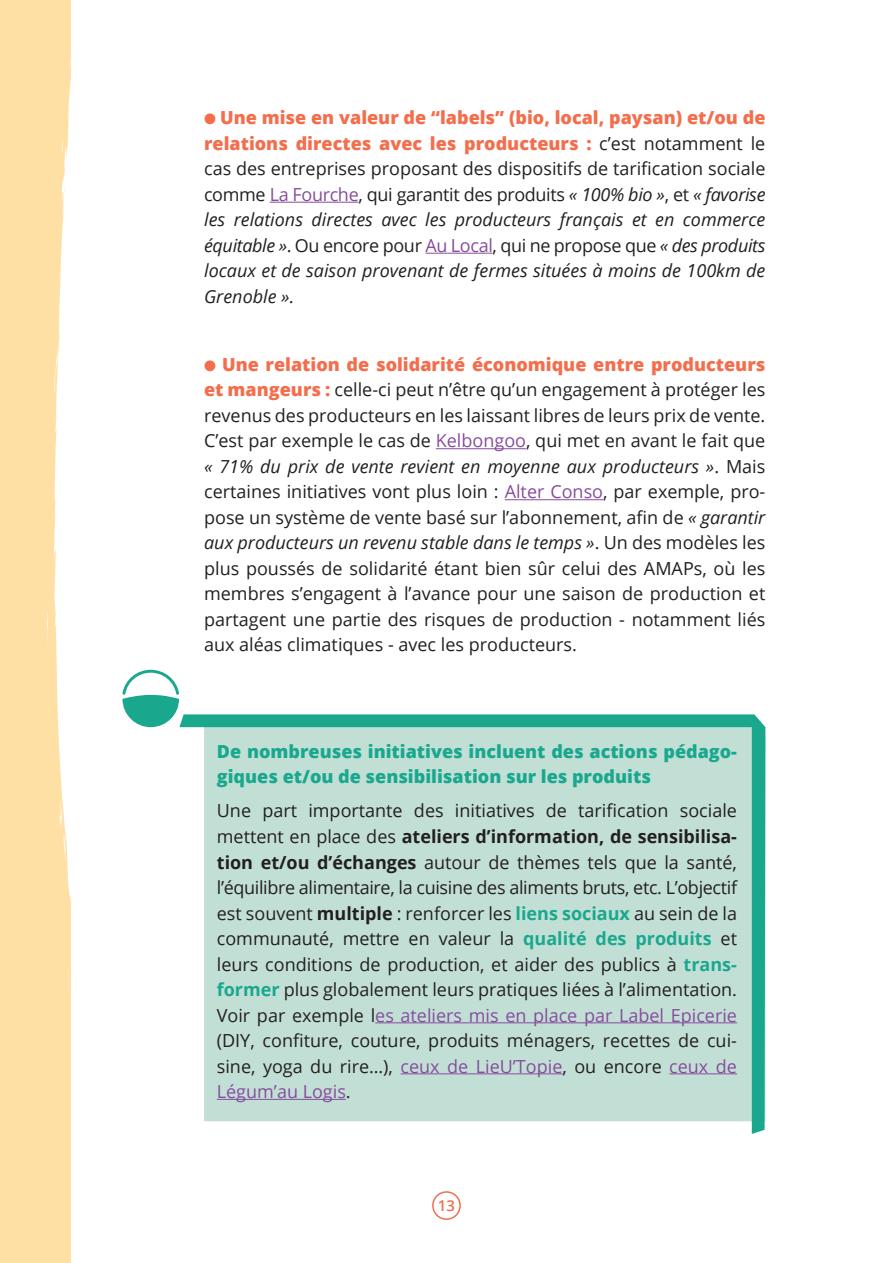
<style>
.page{position:relative;width:893px;height:1263px;background:#fff}
.page>*{position:absolute;margin:0;border:0;box-sizing:border-box;transform-origin:0 0}
.t1{font:18px/25.5px "Open Sans";color:#231f20;text-align:justify}
.t2{font:italic 18px/25.5px "Open Sans";color:#231f20;text-align:justify}
.t3{font:800 18px/25.5px "Open Sans";color:#19a88e}
.t4{font:600 15px "Open Sans";color:#f36e4d}
.s1{color:#f36e4d}
.s2{font-weight:800;font-style:normal;color:#f36e4d}
.s3{font-style:normal}
.s4{font-style:normal;color:#874c9e}
.s5{font-weight:800;color:#f36e4d}
.s6{color:#874c9e}
.s7{font-style:italic}
.s8{font-weight:700}
.s9{font-weight:700;color:#19a88e}
</style>
<div class="page">
<svg style="left:0;top:0;width:70px;height:1263px;background:#fee2ac"></svg>
<svg style="left:65px;top:965px;width:3px;height:42px"></svg>
<svg style="left:46px;top:379px;width:1px;height:31px"></svg>
<div style="left:432px;top:1191px;width:29px;height:29px;border:2px solid #f36e4d;border-radius:50%"></div>
<hr style="left:270px;top:202px;width:88px;height:1px;background:#874c9e">
<hr style="left:425px;top:253px;width:67px;height:1px;background:#874c9e">
<hr style="left:436px;top:448px;width:90px;height:1px;background:#874c9e">
<hr style="left:505px;top:499px;width:98px;height:1px;background:#874c9e">
<svg style="left:122px;top:669px;width:643px;height:465px"></svg>
<hr style="left:375px;top:1022px;width:362px;height:1px;background:#874c9e">
<hr style="left:401px;top:1073px;width:161px;height:1px;background:#874c9e">
<hr style="left:669px;top:1073px;width:68px;height:1px;background:#874c9e">
<hr style="left:217px;top:1099px;width:129px;height:1px;background:#874c9e">
<p class="t2" style="left:204px;top:105px;width:563px"><span class="s1">●</span> <span class="s2">Une mise en valeur de “labels” (bio, local, paysan) et/ou de relations directes avec les producteurs :</span> <span class="s3">c’est notamment le cas des entreprises proposant des dispositifs de tarification sociale comme</span> <span class="s4">La Fourche</span><span class="s3">, qui garantit des produits</span> « 100% bio »<span class="s3">, et</span> « favorise les relations directes avec les producteurs français et en commerce équitable »<span class="s3">. Ou encore pour</span> <span class="s4">Au Local</span><span class="s3">, qui ne propose que</span> « des produits locaux et de saison provenant de fermes situées à moins de 100km de Grenoble ».</p>
<p class="t1" style="left:204px;top:351px;width:563px"><span class="s1">●</span> <span class="s5">Une relation de solidarité économique entre producteurs et mangeurs :</span> celle-ci peut n’être qu’un engagement à protéger les revenus des producteurs en les laissant libres de leurs prix de vente.<br>C’est par exemple le cas de <span class="s6">Kelbongoo</span>, qui met en avant le fait que <span class="s7">« 71% du prix de vente revient en moyenne aux producteurs »</span>. Mais certaines initiatives vont plus loin : <span class="s6">Alter Conso</span>, par exemple, pro&shy;pose un système de vente basé sur l’abonnement, afin de <span class="s7">« garantir aux producteurs un revenu stable dans le temps »</span>. Un des modèles les plus poussés de solidarité étant bien sûr celui des AMAPs, où les membres s’engagent à l’avance pour une saison de production et partagent une partie des risques de production - notamment liés aux aléas climatiques - avec les producteurs.</p>
<p class="t3" style="left:217px;top:738px;width:522px">De nombreuses initiatives incluent des actions pédago&shy;giques et/ou de sensibilisation sur les produits</p>
<p class="t1" style="left:217px;top:798px;width:522px">Une part importante des initiatives de tarification sociale mettent en place des <span class="s8">ateliers d’information, de sensibilisa&shy;tion et/ou d’échanges</span> autour de thèmes tels que la santé, l’équilibre alimentaire, la cuisine des aliments bruts, etc. L’objectif est souvent <span class="s8">multiple</span> : renforcer les <span class="s9">liens sociaux</span> au sein de la communauté, mettre en valeur la <span class="s9">qualité des produits</span> et leurs conditions de production, et aider des publics à <span class="s9">trans&shy;former</span> plus globalement leurs pratiques liées à l’alimentation.<br>Voir par exemple l<span class="s6">es ateliers mis en place par Label Epicerie </span>(DIY, confiture, couture, produits ménagers, recettes de cui&shy;sine, yoga du rire…), <span class="s6">ceux de LieU’Topie</span>, ou encore <span class="s6">ceux de Légum’au Logis</span>.</p>
<p class="t4" style="left:438px;top:1195px;width:19px">13</p>
</div>
